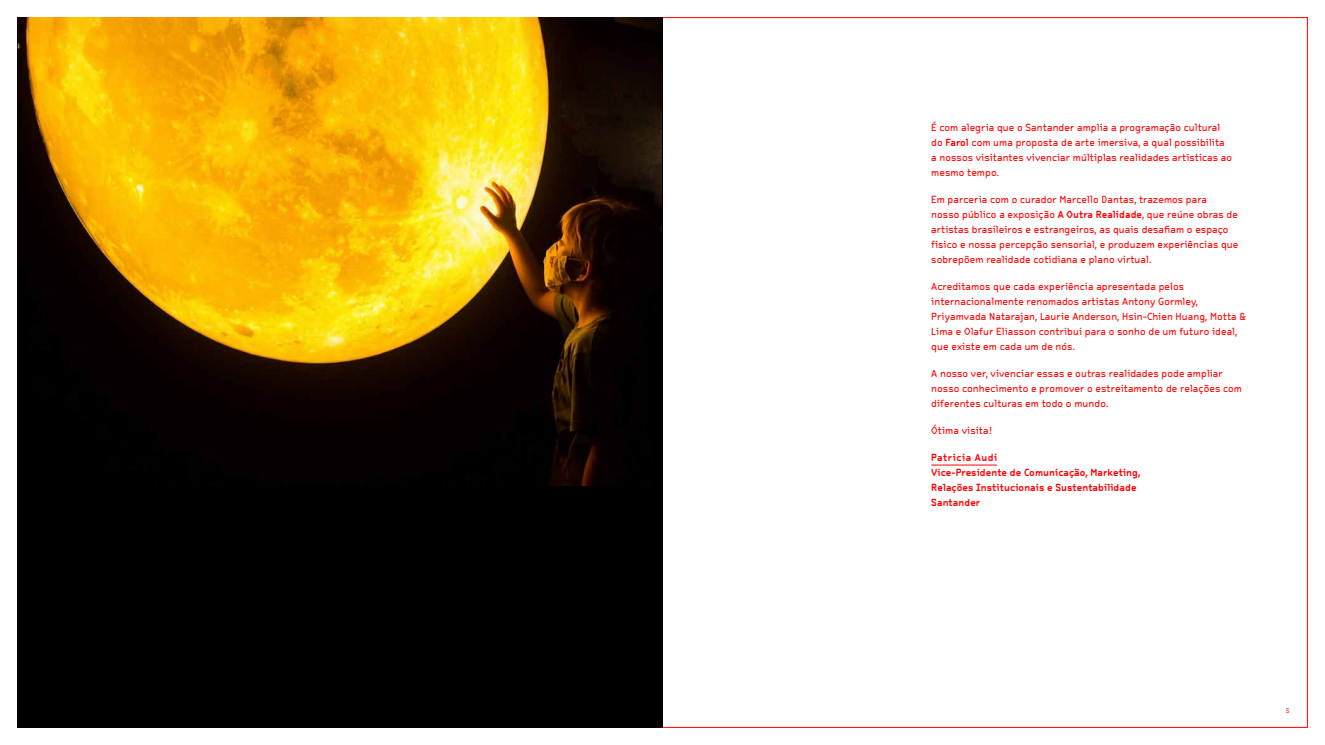
<style>
.page{position:relative;width:1325px;height:745px;background:#fff}
.page>*{position:absolute;margin:0;border:0;box-sizing:border-box;transform-origin:0 0}
.t1{font:9.62px/14.9px "OCRA Tribute Com";letter-spacing:.01em;color:#f00}
.t2{font:700 9.62px/14.9px "OCRA Tribute Com";letter-spacing:.01em;color:#f00}
.t3{font:6.12px "OCRA Tribute Com Regular Mono";color:#f00}
.s1{font-weight:700}
</style>
<div class="page">
<div style="left:17px;top:17px;width:645px;height:710px;background:#000"></div>
<hr style="left:931px;top:464px;width:66px;height:1px;background:#f00">
<img style="left:17px;top:17px;width:645px;height:468px">
<p class="t1" style="left:931px;top:120px;width:302px">É com alegria que o Santander amplia a programação cultural do <span class="s1">Farol</span> com uma proposta de arte imersiva, a qual possibilita a nossos visitantes vivenciar múltiplas realidades artísticas ao mesmo tempo.</p>
<p class="t1" style="left:931px;top:192px;width:309px">Em parceria com o curador Marcello Dantas, trazemos para<br>nosso público a exposição <span class="s1">A Outra Realidade</span>, que reúne obras de artistas brasileiros e estrangeiros, as quais desafiam o espaço físico e nossa percepção sensorial, e produzem experiências que sobrepõem realidade cotidiana e plano virtual.</p>
<p class="t1" style="left:931px;top:279px;width:316px">Acreditamos que cada experiência apresentada pelos internacionalmente renomados artistas Antony Gormley, Priyamvada Natarajan, Laurie Anderson, Hsin-Chien Huang, Motta &amp; Lima e Olafur Eliasson contribui para o sonho de um futuro ideal, que existe em cada um de nós.</p>
<p class="t1" style="left:931px;top:366px;width:312px">A nosso ver, vivenciar essas e outras realidades pode ampliar nosso conhecimento e promover o estreitamento de relações com diferentes culturas em todo o mundo.</p>
<p class="t1" style="left:931px;top:423px;width:63px">Ótima visita!</p>
<p class="t2" style="left:931px;top:450px;width:211px">Patricia Audi<br>Vice-Presidente de Comunicação, Marketing,<br>Relações Institucionais e Sustentabilidade<br>Santander</p>
<p class="t3" style="left:1285px;top:706px;width:6px">5</p>
</div>
